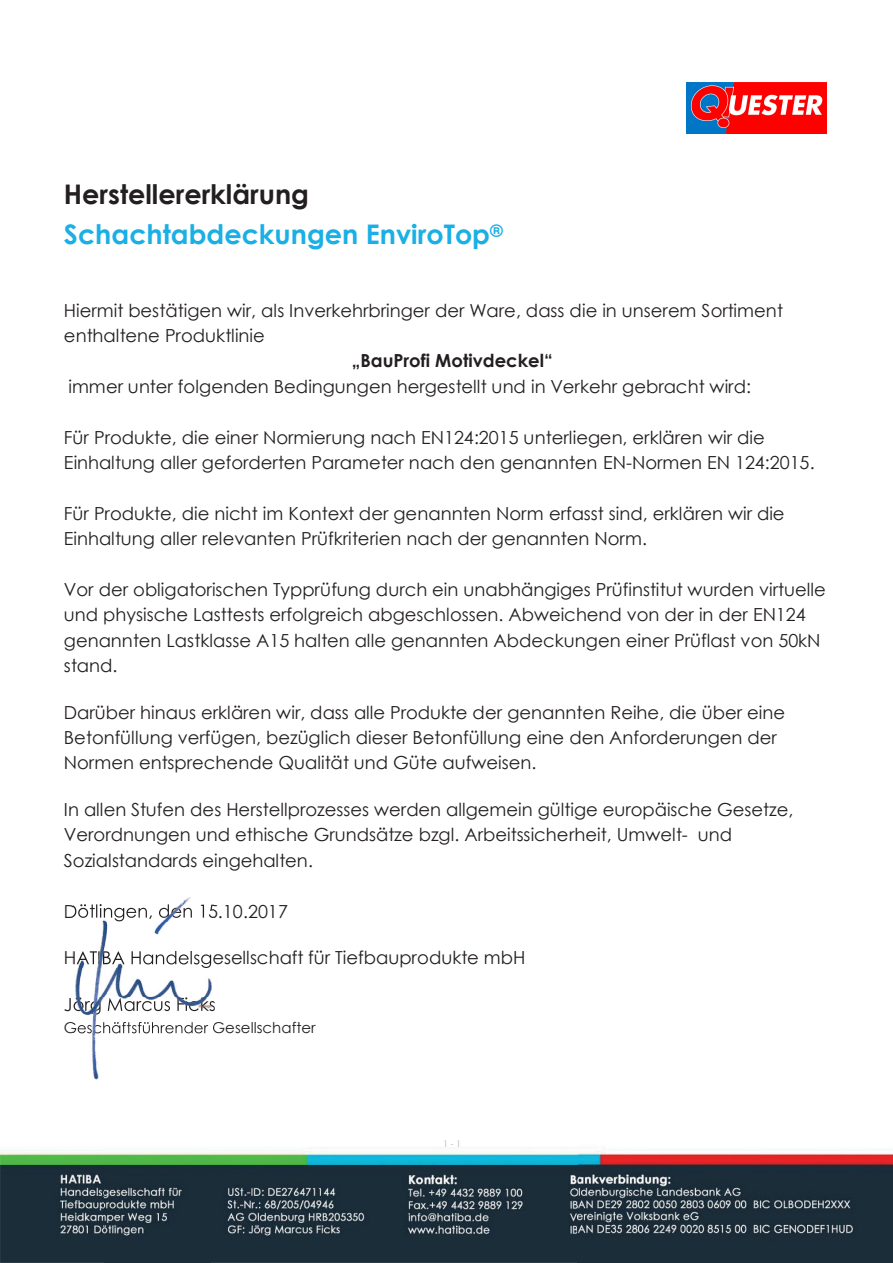
<style>
.page{position:relative;width:893px;height:1263px;background:#fff}
.page>*{position:absolute;margin:0;border:0;box-sizing:border-box;transform-origin:0 0}
.t1{font:700 27px/39.8px "Century Gothic";color:#1aafe5}
.t2{font:18px/25.3px "Century Gothic";color:#231f20}
.t3{font:700 18px "Century Gothic";color:#231f20}
.t4{font:9px "Century Gothic";color:#b2b3b7}
.s1{color:#231f20}
</style>
<div class="page">
<img style="left:578px;top:1147px;width:315px;height:116px">
<img style="left:0;top:1150px;width:104px;height:113px">
<img style="left:210px;top:1147px;width:368px;height:116px">
<img style="left:104px;top:1150px;width:106px;height:113px">
<img style="left:99px;top:897px;width:92px;height:54px">
<img style="left:73px;top:904px;width:141px;height:17px">
<img style="left:73px;top:951px;width:141px;height:71px">
<img style="left:73px;top:997px;width:141px;height:17px">
<img style="left:73px;top:1022px;width:141px;height:58px">
<img style="left:687px;top:82px;width:140px;height:52px">
<h1 class="t1" style="left:64px;top:173px;width:440px"><span class="s1">Herstellererklärung<br></span>Schachtabdeckungen EnviroTop<sup>®</sup></h1>
<p class="t2" style="left:64px;top:297px;width:721px">Hiermit bestätigen wir, als Inverkehrbringer der Ware, dass die in unserem Sortiment enthaltene Produktlinie</p>
<p class="t3" style="left:352px;top:347px;width:202px">„BauProfi Motivdeckel“</p>
<p class="t2" style="left:68px;top:373px;width:684px">immer unter folgenden Bedingungen hergestellt und in Verkehr gebracht wird:</p>
<p class="t2" style="left:64px;top:424px;width:752px">Für Produkte, die einer Normierung nach EN124:2015 unterliegen, erklären wir die<br>Einhaltung aller geforderten Parameter nach den genannten EN-Normen EN 124:2015.</p>
<p class="t2" style="left:64px;top:500px;width:722px">Für Produkte, die nicht im Kontext der genannten Norm erfasst sind, erklären wir die<br>Einhaltung aller relevanten Prüfkriterien nach der genannten Norm.</p>
<p class="t2" style="left:64px;top:576px;width:763px">Vor der obligatorischen Typprüfung durch ein unabhängiges Prüfinstitut wurden virtuelle und physische Lasttests erfolgreich abgeschlossen. Abweichend von der in der EN124 genannten Lastklasse A15 halten alle genannten Abdeckungen einer Prüflast von 50kN stand.</p>
<p class="t2" style="left:64px;top:699px;width:723px">Darüber hinaus erklären wir, dass alle Produkte der genannten Reihe, die über eine<br>Betonfüllung verfügen, bezüglich dieser Betonfüllung eine den Anforderungen der<br>Normen entsprechende Qualität und Güte aufweisen.</p>
<p class="t2" style="left:64px;top:797px;width:731px">In allen Stufen des Herstellprozesses werden allgemein gültige europäische Gesetze,<br>Verordnungen und ethische Grundsätze bzgl. Arbeitssicherheit, Umwelt- und<br>Sozialstandards eingehalten.</p>
<p class="t2" style="left:64px;top:945px;width:463px">HATIBA Handelsgesellschaft für Tiefbauprodukte mbH</p>
<p class="t4" style="left:443px;top:1137px;width:20px">1 - 1</p>
</div>
